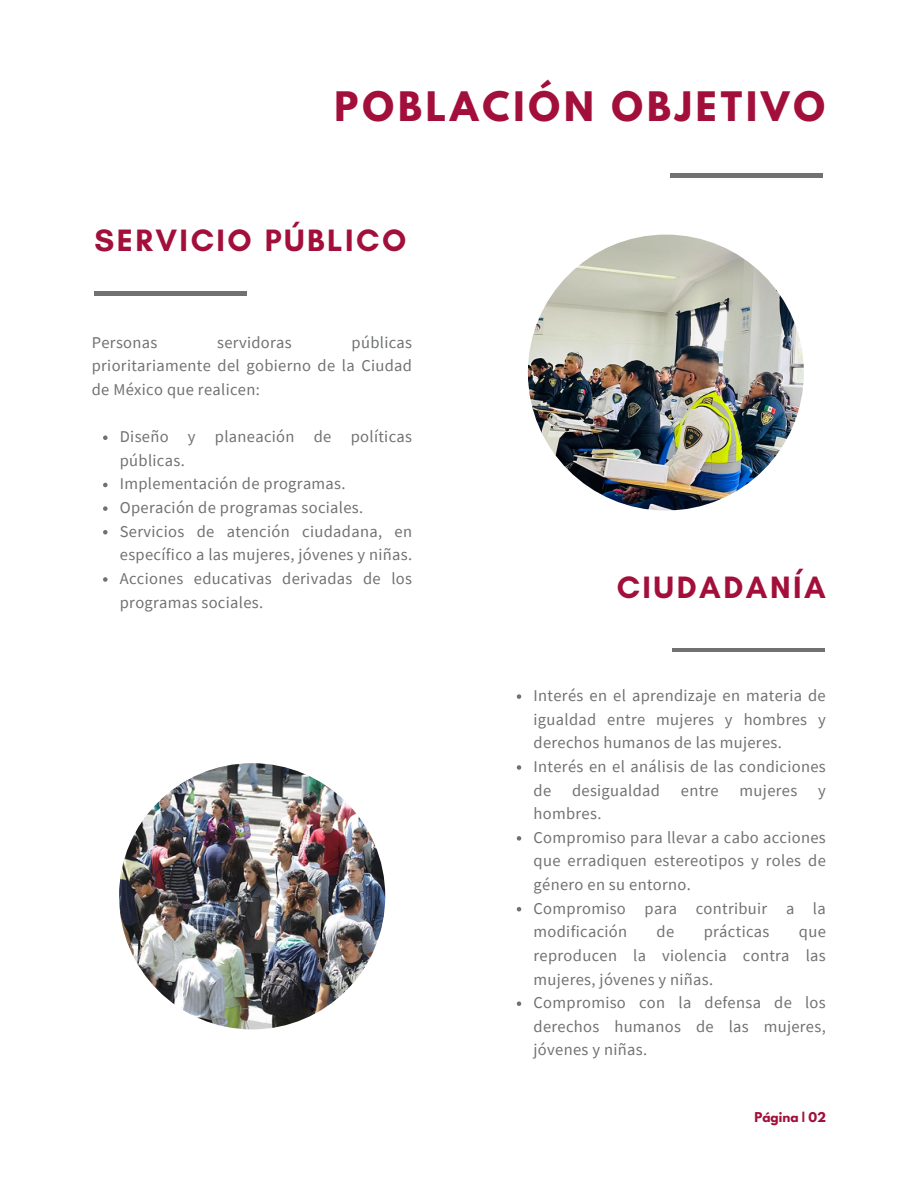
<style>
.page{position:relative;width:918px;height:1188px;background:#fff}
.page>*{position:absolute;margin:0;border:0;box-sizing:border-box;transform-origin:0 0}
.t1{font:700 36px "League Spartan";letter-spacing:.11em;color:#a20f3b}
.t2{font:700 31.5px "Glacial Indifference";letter-spacing:.08em;color:#a20f3b}
.t3{font:16.5px/23.7px "Source Sans Pro";letter-spacing:.02em;color:#6f7271;text-align:justify}
.t4{font:700 12px "League Spartan";color:#a20f3b}
</style>
<div class="page">
<hr style="left:94px;top:292px;width:153px;height:3px;background:#6f7271">
<svg style="left:517px;top:694px;width:4px;height:5px"></svg>
<svg style="left:517px;top:765px;width:4px;height:5px"></svg>
<svg style="left:517px;top:836px;width:4px;height:5px"></svg>
<svg style="left:517px;top:907px;width:4px;height:4px"></svg>
<svg style="left:517px;top:1001px;width:4px;height:5px"></svg>
<hr style="left:672px;top:648px;width:153px;height:4px;background:#6f7271">
<hr style="left:670px;top:174px;width:153px;height:3px;background:#6f7271">
<img style="left:528px;top:235px;width:276px;height:276px;border-radius:50%">
<img style="left:119px;top:763px;width:266px;height:266px;border-radius:50%">
<svg style="left:103px;top:435px;width:5px;height:5px"></svg>
<svg style="left:103px;top:483px;width:5px;height:4px"></svg>
<svg style="left:103px;top:506px;width:5px;height:5px"></svg>
<svg style="left:103px;top:530px;width:5px;height:4px"></svg>
<svg style="left:103px;top:577px;width:5px;height:5px"></svg>
<p class="t1" style="left:335px;top:89px;width:492px">POBLACIÓN OBJETIVO</p>
<p class="t2" style="left:94px;top:221px;width:313px">SERVICIO PÚBLICO</p>
<p class="t3" style="left:92px;top:330px;width:322px;text-indent:260px">públicas prioritariamente del gobierno de la Ciudad de México que realicen:</p>
<p class="t3" style="left:120px;top:425px;width:294px">Diseño y planeación de políticas públicas.</p>
<p class="t3" style="left:120px;top:472px;width:227px">Implementación de programas.</p>
<p class="t3" style="left:120px;top:495px;width:245px">Operación de programas sociales.</p>
<p class="t3" style="left:120px;top:519px;width:294px">Servicios de atención ciudadana, en específico a las mujeres, jóvenes y niñas.</p>
<p class="t3" style="left:120px;top:566px;width:294px">Acciones educativas derivadas de los programas sociales.</p>
<p class="t3" style="left:92px;top:330px;width:67px">Personas</p>
<p class="t3" style="left:217px;top:330px;width:76px">servidoras</p>
<p class="t2" style="left:617px;top:568px;width:211px">CIUDADANÍA</p>
<p class="t3" style="left:534px;top:683px;width:294px">Interés en el aprendizaje en materia de igualdad entre mujeres y hombres y derechos humanos de las mujeres.</p>
<p class="t3" style="left:534px;top:754px;width:294px">Interés en el análisis de las condiciones de</p>
<p class="t3" style="left:572px;top:778px;width:90px">desigualdad</p>
<p class="t3" style="left:681px;top:778px;width:39px">entre</p>
<p class="t3" style="left:740px;top:778px;width:59px">mujeres</p>
<p class="t3" style="left:818px;top:778px;width:9px">y</p>
<p class="t3" style="left:534px;top:802px;width:69px">hombres.</p>
<p class="t3" style="left:534px;top:825px;width:294px">Compromiso para llevar a cabo acciones que erradiquen estereotipos y roles de género en su entorno.</p>
<p class="t3" style="left:534px;top:896px;width:294px">Compromiso para contribuir a la modificación</p>
<p class="t3" style="left:657px;top:920px;width:19px">de</p>
<p class="t3" style="left:704px;top:920px;width:67px">prácticas</p>
<p class="t3" style="left:534px;top:920px;width:294px;text-indent:265px">que reproducen la violencia contra las mujeres, jóvenes y niñas.</p>
<p class="t3" style="left:534px;top:991px;width:294px">Compromiso con la defensa de los derechos humanos de las mujeres, jóvenes y niñas.</p>
<p class="t4" style="left:754px;top:1111px;width:73px">Página | 02</p>
</div>
